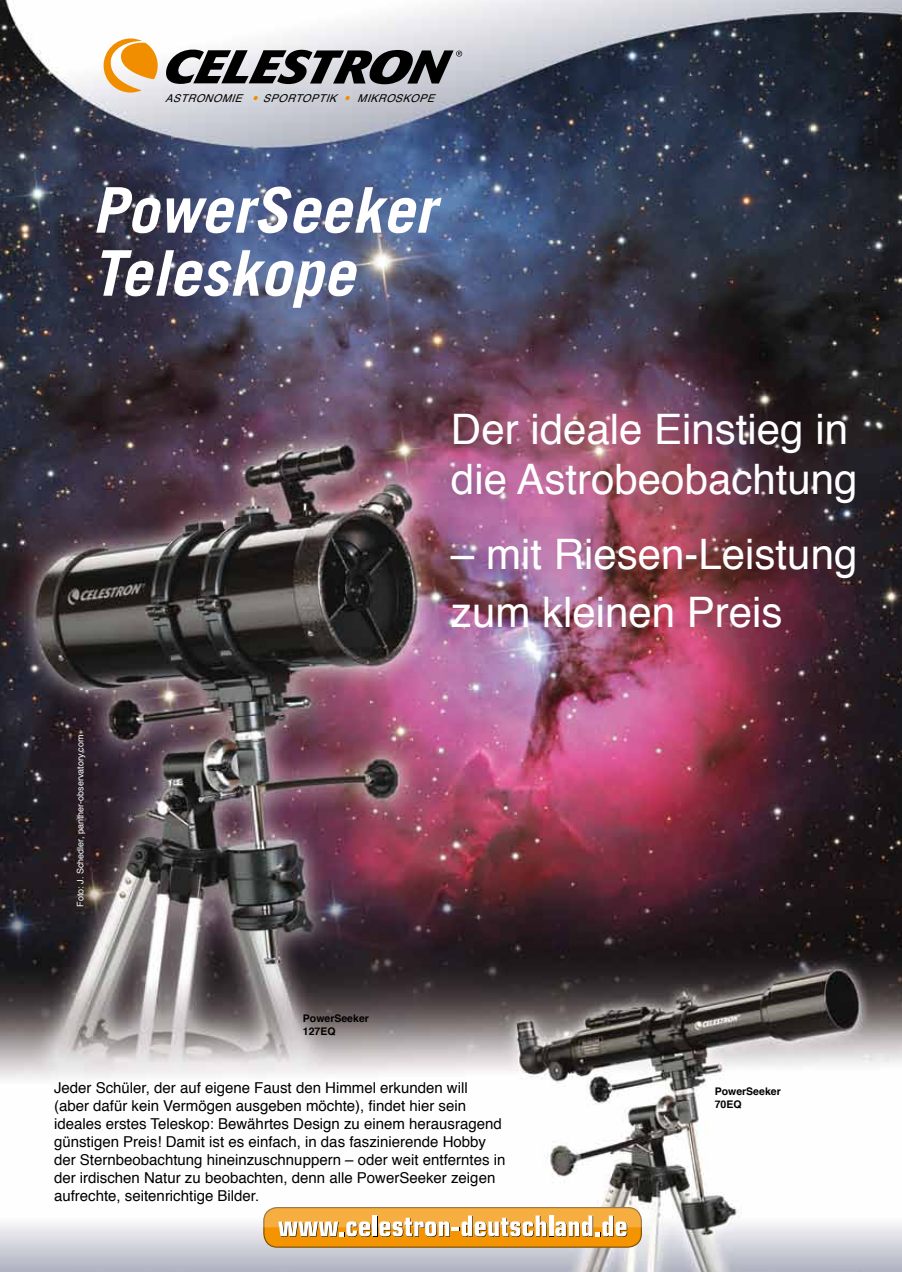
<style>
.page{position:relative;width:902px;height:1272px;background:#fff}
.page>*{position:absolute;margin:0;border:0;box-sizing:border-box;transform-origin:0 0}
.t1{font:italic 700 63px/63px "Trade Gothic LT";color:#fff}
.t2{font:42px/50.4px "Helvetica";color:#fff}
.t3{font:15px/18px "Helvetica";color:#000}
.t4{font:italic 10.8px "Helvetica";color:#000}
.t5{font:700 10.5px/12.6px "Helvetica";color:#000}
.t6{font:9px "Helvetica";color:#fff}
</style>
<div class="page">
<img style="left:0;top:0;width:901px;height:1271px">
<svg style="left:104px;top:38px;width:54px;height:55px"></svg>
<svg style="left:165px;top:50px;width:297px;height:34px;background:#5f5f62"></svg>
<svg style="left:253px;top:96px;width:5px;height:4px"></svg>
<svg style="left:345px;top:96px;width:5px;height:4px"></svg>
<div style="left:264px;top:1207px;width:377px;height:40px;background:#f39400;border-radius:14px"></div>
<div style="left:263px;top:1206px;width:379px;height:41px;border:1px solid #805007;border-radius:14px"></div>
<svg style="left:263px;top:1206px;width:379px;height:30px;background:#ebbe78"></svg>
<p class="t4" style="left:165px;top:90px;width:84px">ASTRONOMIE</p>
<p class="t4" style="left:263px;top:90px;width:81px">SPORTOPTIK</p>
<p class="t4" style="left:357px;top:90px;width:84px">MIKROSKOPE</p>
<h1 class="t1" style="left:92px;top:178px;width:345px">PowerSeeker<br>Teleskope</h1>
<h2 class="t2" style="left:451px;top:405px;width:408px">Der ideale Einstieg in die Astrobeobachtung</h2>
<h2 class="t2" style="left:451px;top:526px;width:408px;line-height:57.6px">– mit Riesen-Leistung zum kleinen Preis</h2>
<p class="t6" style="left:73px;top:907px;width:173px;rotate:-90deg">Foto: J. Schedler, panther-observatory.com</p>
<p class="t5" style="left:303px;top:1012px;width:67px">PowerSeeker<br>127EQ</p>
<p class="t3" style="left:54px;top:1079px;width:453px">Jeder Schüler, der auf eigene Faust den Himmel erkunden will (aber dafür kein Vermögen ausgeben möchte), findet hier sein ideales erstes Teleskop: Bewährtes Design zu einem herausragend günstigen Preis! Damit ist es einfach, in das faszinierende Hobby der Sternbeobachtung hineinzuschnuppern – oder weit entferntes in der irdischen Natur zu beobachten, denn alle PowerSeeker zeigen aufrechte, seitenrichtige Bilder.</p>
<p class="t5" style="left:714px;top:1085px;width:67px">PowerSeeker<br>70EQ</p>
</div>
